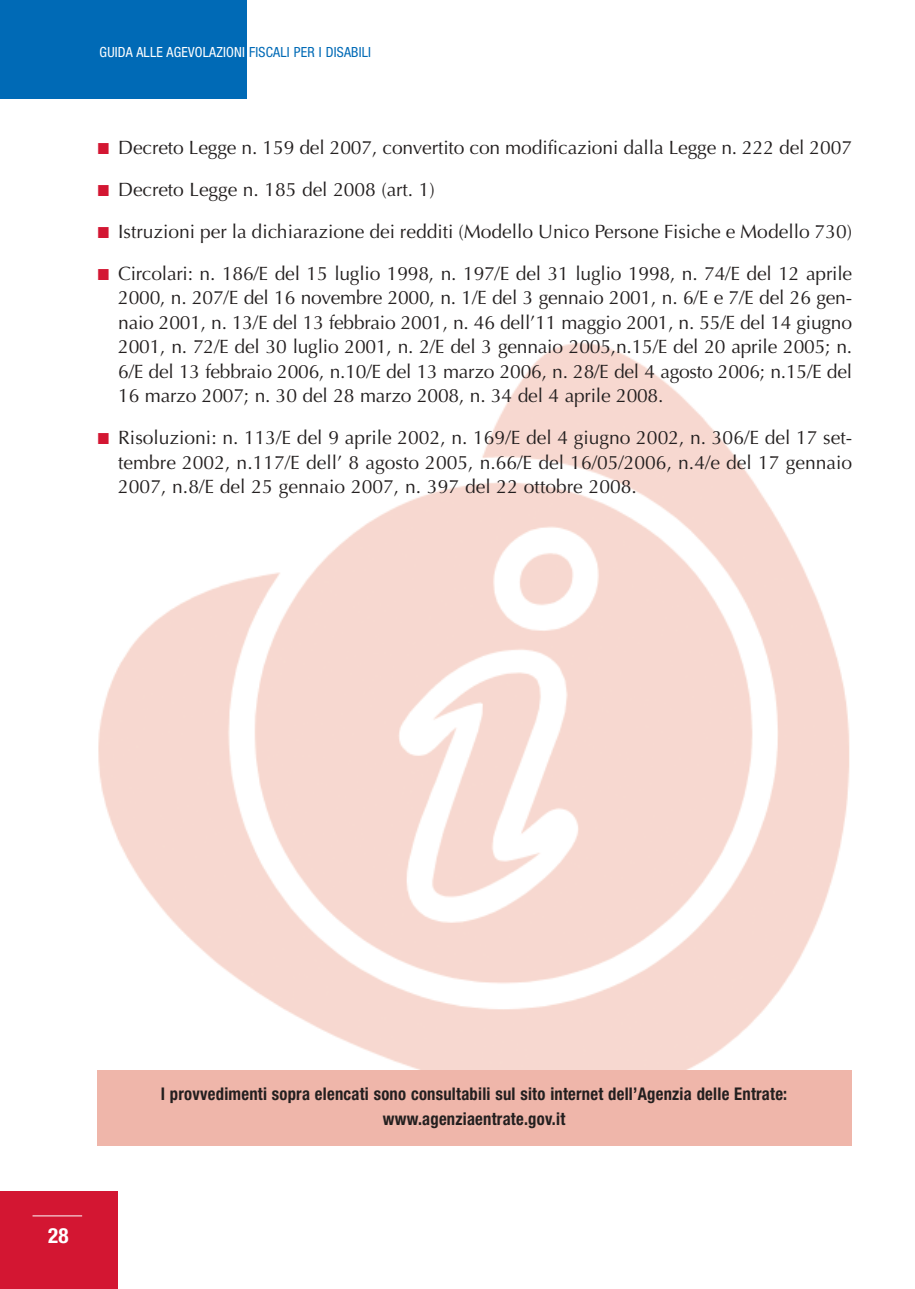
<style>
.page{position:relative;width:915px;height:1289px;background:#fff}
.page>*{position:absolute;margin:0;border:0;box-sizing:border-box;transform-origin:0 0}
.t1{font:700 condensed 21px "Helvetica Neue";color:#fff}
.t2{font:19.25px/24.5px "Optima";letter-spacing:-.005em;color:#231f1f;text-align:justify}
.t3{font:700 condensed 17.5px/24.5px "Helvetica Neue";letter-spacing:.015em;color:#231f1f;text-align:center;scale:.95 1}
.t4{font:condensed 14px "Helvetica Neue";letter-spacing:.015em;color:#fff}
.s1{color:#006ab6}
.s2{color:#d31632}
</style>
<div class="page">
<img style="left:98px;top:343px;width:754px;height:779px">
<div style="left:0;top:1190px;width:118px;height:98px;background:#d31632"></div>
<hr style="left:33px;top:1215px;width:49px;height:1px;background:#fff">
<div style="left:0;top:0;width:247px;height:98px;background:#006ab6"></div>
<div style="left:97px;top:1069px;width:754px;height:76px;background:#efb6aa"></div>
<p class="t4" style="left:100px;top:47px;width:273px">GUIDA ALLE AGEVOLAZIONI <span class="s1">FISCALI PER I DISABILI</span></p>
<p class="t2" style="left:98px;top:137px;width:755px"><span class="s2">■</span> Decreto Legge n. 159 del 2007, convertito con modificazioni dalla Legge n. 222 del 2007</p>
<p class="t2" style="left:98px;top:179px;width:338px"><span class="s2">■</span> Decreto Legge n. 185 del 2008 (art. 1)</p>
<p class="t2" style="left:98px;top:221px;width:756px"><span class="s2">■</span> Istruzioni per la dichiarazione dei redditi (Modello Unico Persone Fisiche e Modello 730)</p>
<p class="t2" style="left:118px;top:263px;width:735px;text-indent:-20px"><span class="s2">■</span> Circolari: n. 186/E del 15 luglio 1998, n. 197/E del 31 luglio 1998, n. 74/E del 12 aprile 2000, n. 207/E del 16 novembre 2000, n. 1/E del 3 gennaio 2001, n. 6/E e 7/E del 26 gen&shy;naio 2001, n. 13/E del 13 febbraio 2001, n. 46 dell’11 maggio 2001, n. 55/E del 14 giugno 2001, n. 72/E del 30 luglio 2001, n. 2/E del 3 gennaio 2005,n.15/E del 20 aprile 2005; n.<br>6/E del 13 febbraio 2006, n.10/E del 13 marzo 2006, n. 28/E del 4 agosto 2006; n.15/E del 16 marzo 2007; n. 30 del 28 marzo 2008, n. 34 del 4 aprile 2008.</p>
<p class="t2" style="left:118px;top:427px;width:735px;text-indent:-20px"><span class="s2">■</span> Risoluzioni: n. 113/E del 9 aprile 2002, n. 169/E del 4 giugno 2002, n. 306/E del 17 set&shy;tembre 2002, n.117/E dell’ 8 agosto 2005, n.66/E del 16/05/2006, n.4/e del 17 gennaio 2007, n.8/E del 25 gennaio 2007, n. 397 del 22 ottobre 2008.</p>
<p class="t1" style="left:48px;top:1227px;width:22px">28</p>
<p class="t3" style="left:161px;top:1083px;width:661px">I provvedimenti sopra elencati sono consultabili sul sito internet dell’Agenzia delle Entrate: www.agenziaentrate.gov.it</p>
</div>
